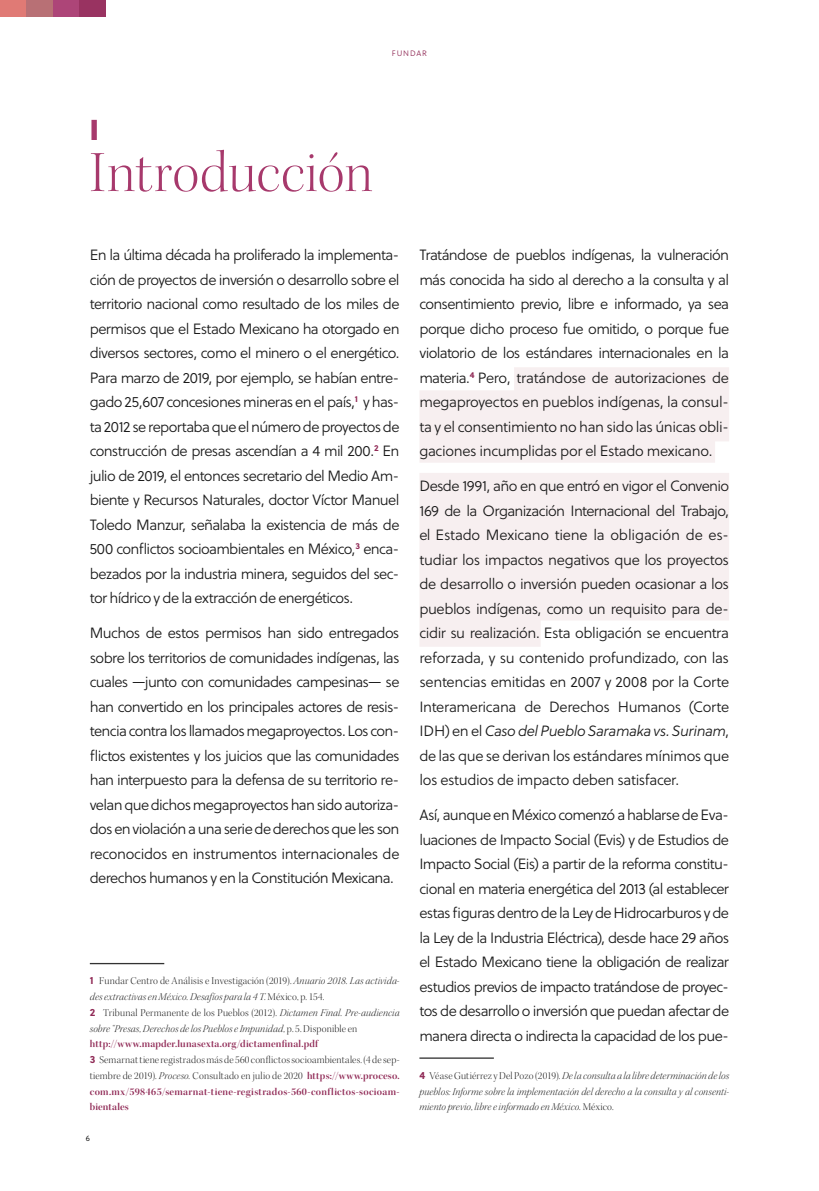
<style>
.page{position:relative;width:819px;height:1191px;background:#fff}
.page>*{position:absolute;margin:0;border:0;box-sizing:border-box;transform-origin:0 0}
.t1{font:58.8px "Kepler Std Light Disp";color:#a7396c}
.t2{font:800 28px "Aktiv Grotesk";color:#a7396c}
.t3{font:14.88px/24.5px "Soleil Lt";letter-spacing:-.04em;color:#1a1a1a;text-align:justify}
.t4{font:14.7px "Soleil Lt";letter-spacing:-.045em;color:#1a1a1a}
.t5{font:10.5px/15.8px "Kepler Std Light It Disp";letter-spacing:.02em;color:#1a1a1a;text-align:justify}
.t6{font:10.5px/15.8px "Kepler Std Light Disp";letter-spacing:.015em;color:#1a1a1a}
.t7{font:10.5px/15.8px "Kepler Std Semibold Disp";letter-spacing:.03em;color:#902a56}
.t8{font:7.88px "Soleil Lt";letter-spacing:.115em;color:#902a56}
.t9{font:7.88px "Soleil Lt";color:#000}
.s1{font-family:"Soleil";font-weight:700;color:#902a56}
.s2{font-family:"Kepler Std Light It Disp"}
.s3{font-family:"Kepler Std Light Disp"}
.s4{font-family:"Kepler Std Semibold Disp";color:#902a56}
.s5{font-style:italic}
.s6{font-size:14.88px}
</style>
<div class="page">
<svg style="left:420px;top:473px;width:309px;height:174px;fill:#f7eff0"></svg>
<svg style="left:420px;top:367px;width:309px;height:96px"></svg>
<hr style="left:90px;top:963px;width:74px;height:1px;background:#333">
<hr style="left:419px;top:1057px;width:75px;height:1px;background:#333">
<div style="left:0;top:0;width:27px;height:17px;background:#e07a75"></div>
<div style="left:27px;top:0;width:26px;height:17px;background:#b87075"></div>
<div style="left:53px;top:0;width:27px;height:17px;background:#ad4578"></div>
<div style="left:80px;top:0;width:26px;height:17px;background:#993361"></div>
<p class="t8" style="left:392px;top:47px;width:36px">FUNDAR</p>
<h2 class="t2" style="left:90px;top:114px;width:11px">I</h2>
<h1 class="t1" style="left:90px;top:140px;width:285px">Introducción</h1>
<p class="t3" style="left:90px;top:242px;width:311px">En la última década ha proliferado la implementa&shy;ción de proyectos de inversión o desarrollo sobre el territorio nacional como resultado de los miles de permisos que el Estado Mexicano ha otorgado en diversos sectores, como el minero o el energético.<br>Para marzo de 2019, por ejemplo, se habían entre&shy;gado 25,607 concesiones mineras en el país,<sup>1</sup> y has&shy;ta 2012 se reportaba que el número de proyectos de construcción de presas ascendían a 4 mil 200.<sup>2</sup> En julio de 2019, el entonces secretario del Medio Am&shy;biente y Recursos Naturales, doctor Víctor Manuel Toledo Manzur, señalaba la existencia de más de 500 conflictos socioambientales en México,<sup>3</sup> enca&shy;bezados por la industria minera, seguidos del sec&shy;tor hídrico y de la extracción de energéticos.</p>
<p class="t3" style="left:90px;top:620px;width:311px">Muchos de estos permisos han sido entregados sobre los territorios de comunidades indígenas, las cuales —junto con comunidades campesinas— se han convertido en los principales actores de resis&shy;tencia contra los llamados megaproyectos. Los con&shy;flictos existentes y los juicios que las comunidades han interpuesto para la defensa de su territorio re&shy;velan que dichos megaproyectos han sido autoriza&shy;dos en violación a una serie de derechos que les son reconocidos en instrumentos internacionales de derechos humanos y en la Constitución Mexicana.</p>
<p class="t6" style="left:90px;top:973px;width:311px"><span class="s1">1</span> Fundar Centro de Análisis e Investigación (2019). <span class="s2">Anuario 2018. Las activida-</span></p>
<p class="t5" style="left:90px;top:989px;width:236px">des extractivas en México. Desafíos para la 4 T. <span class="s3">México, p. 154.</span></p>
<p class="t6" style="left:90px;top:1004px;width:311px"><span class="s1">2</span> Tribunal Permanente de los Pueblos (2012). <span class="s2">Dictamen Final. Pre-audiencia</span></p>
<p class="t5" style="left:90px;top:1020px;width:269px">sobre “Presas, Derechos de los Pueblos e Impunidad, <span class="s3">p. 5. Disponible en</span></p>
<p class="t7" style="left:90px;top:1036px;width:230px">http://www.mapder.lunasexta.org/dictamenfinal.pdf</p>
<p class="t6" style="left:90px;top:1052px;width:311px"><span class="s1">3</span> Semarnat tiene registrados más de 560 conflictos socioambientales. (4 de sep&shy;tiembre de 2019). <span class="s2">Proceso.</span> Consultado en julio de 2020 <span class="s4">https://www.proceso.</span></p>
<p class="t7" style="left:90px;top:1083px;width:311px">com.mx/598465/semarnat-tiene-registrados-560-conflictos-socioam&shy;bientales</p>
<p class="t9" style="left:86px;top:1132px;width:6px">6</p>
<p class="t3" style="left:419px;top:242px;width:311px">Tratándose de pueblos indígenas, la vulneración más conocida ha sido al derecho a la consulta y al consentimiento previo, libre e informado, ya sea porque dicho proceso fue omitido, o porque fue violatorio de los estándares internacionales en la materia.<sup>4</sup> Pero, tratándose de autorizaciones de megaproyectos en pueblos indígenas, la consul&shy;ta y el consentimiento no han sido las únicas obli&shy;gaciones incumplidas por el Estado mexicano.</p>
<p class="t3" style="left:419px;top:473px;width:311px">Desde 1991, año en que entró en vigor el Convenio 169 de la Organización Internacional del Trabajo, el Estado Mexicano tiene la obligación de es&shy;tudiar los impactos negativos que los proyectos de desarrollo o inversión pueden ocasionar a los pueblos indígenas, como un requisito para de&shy;cidir su realización. Esta obligación se encuentra reforzada, y su contenido profundizado, con las sentencias emitidas en 2007 y 2008 por la Corte Interamericana de Derechos Humanos (Corte IDH) en el <span class="s5">Caso del Pueblo Saramaka vs. Surinam</span>, de las que se derivan los estándares mínimos que los estudios de impacto deben satisfacer.</p>
<p class="t3" style="left:419px;top:802px;width:311px">Así, aunque en México comenzó a hablarse de Eva&shy;luaciones de Impacto Social (Evis) y de Estudios de Impacto Social (Eis) a partir de la reforma constitu&shy;cional en materia energética del 2013 (al establecer estas figuras dentro de la Ley de Hidrocarburos y de la Ley de la Industria Eléctrica), desde hace 29 años el Estado Mexicano tiene la obligación de realizar estudios previos de impacto tratándose de proyec&shy;tos de desarrollo o inversión que puedan afectar de</p>
<p class="t4" style="left:419px;top:1025px;width:311px">manera directa o indirecta la capacidad de los <span class="s6">pue-</span></p>
<p class="t5" style="left:419px;top:1067px;width:311px"><span class="s1">4</span> <span class="s3">Véase Gutiérrez y Del Pozo (2019).</span> De la consulta a la libre determinación de los pueblos: Informe sobre la implementación del derecho a la consulta y al consenti&shy;miento previo, libre e informado en México. <span class="s3">México.</span></p>
</div>
